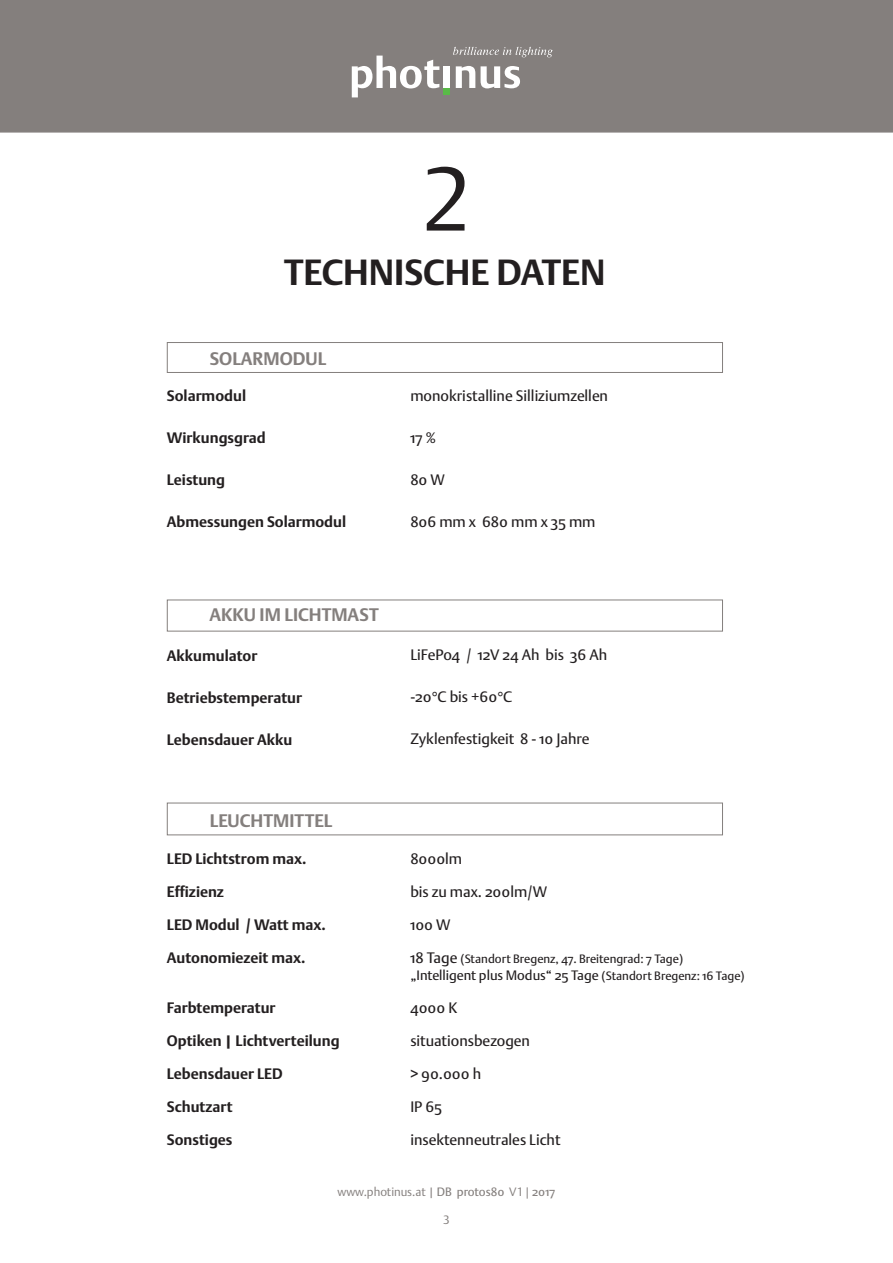
<style>
.page{position:relative;width:893px;height:1263px;background:#fff}
.page>*{position:absolute;margin:0;border:0;box-sizing:border-box;transform-origin:0 0}
.t1{font:300 89.1px "DTL Argo T";color:#231f20}
.t2{font:700 36px "DTL Argo ST";color:#231f20}
.t3{font:700 18px "DTL Argo ST";color:#847f7d}
.t4{font:700 15px "DTL Argo ST";color:#231f20}
.t5{font:15px "DTL Argo ST";color:#231f20}
.t6{font:13.5px "DTL Argo ST";color:#231f20}
.t7{font:12px "DTL Argo ST";color:#231f20}
.t8{font:300 12px "DTL Argo T";color:#847f7d}
.s1{font-size:15px}
.s2{font-size:12px}
.s3{font-family:"DTL Argo ST";font-weight:400}
.s4{font-family:"Arial";font-weight:400}
</style>
<div class="page">
<div style="left:0;top:0;width:893px;height:133px;background:#847f7d;border:2px solid #847f7d"></div>
<svg style="left:352px;top:47px;width:201px;height:50px"></svg>
<div style="left:167px;top:342px;width:556px;height:31px;border:1px solid #847f7d"></div>
<div style="left:167px;top:803px;width:556px;height:32px;border:1px solid #847f7d"></div>
<p class="t1" style="left:422px;top:146px;width:51px">2</p>
<p class="t2" style="left:284px;top:251px;width:323px">TECHNISCHE DATEN</p>
<p class="t3" style="left:210px;top:348px;width:118px">SOLARMODUL</p>
<p class="t4" style="left:167px;top:387px;width:81px">Solarmodul</p>
<p class="t4" style="left:167px;top:429px;width:100px">Wirkungsgrad</p>
<p class="t4" style="left:167px;top:471px;width:60px">Leistung</p>
<p class="t4" style="left:167px;top:513px;width:181px">Abmessungen Solarmodul</p>
<p class="t3" style="left:210px;top:604px;width:171px">AKKU IM LICHTMAST</p>
<p class="t4" style="left:167px;top:647px;width:92px">Akkumulator</p>
<p class="t4" style="left:167px;top:689px;width:137px">Betriebstemperatur</p>
<p class="t4" style="left:167px;top:731px;width:127px">Lebensdauer Akku</p>
<p class="t3" style="left:210px;top:810px;width:124px">LEUCHTMITTEL</p>
<p class="t4" style="left:167px;top:850px;width:141px">LED Lichtstrom max.</p>
<p class="t4" style="left:167px;top:883px;width:59px">Effizienz</p>
<p class="t4" style="left:167px;top:916px;width:160px">LED Modul / Watt max.</p>
<p class="t4" style="left:167px;top:949px;width:140px">Autonomiezeit max.</p>
<p class="t4" style="left:167px;top:999px;width:110px">Farbtemperatur</p>
<p class="t4" style="left:167px;top:1032px;width:174px">Optiken | Lichtverteilung</p>
<p class="t4" style="left:167px;top:1065px;width:117px">Lebensdauer LED</p>
<p class="t4" style="left:167px;top:1098px;width:67px">Schutzart</p>
<p class="t4" style="left:167px;top:1131px;width:67px">Sonstiges</p>
<p class="t5" style="left:410px;top:387px;width:199px">monokristalline Silliziumzellen</p>
<p class="t5" style="left:410px;top:429px;width:27px">17 %</p>
<p class="t5" style="left:410px;top:471px;width:36px">80 W</p>
<p class="t5" style="left:410px;top:513px;width:187px">806 mm x 680 mm x 35 mm</p>
<p class="t5" style="left:410px;top:646px;width:198px">LiFePo4 / 12V 24 Ah bis 36 Ah</p>
<p class="t5" style="left:410px;top:688px;width:104px">-20°C bis +60°C</p>
<p class="t5" style="left:410px;top:730px;width:181px">Zyklenfestigkeit 8 - 10 Jahre</p>
<p class="t5" style="left:410px;top:850px;width:53px">8000lm</p>
<p class="t5" style="left:410px;top:883px;width:138px">bis zu max. 200lm/W</p>
<p class="t5" style="left:410px;top:916px;width:42px">100 W</p>
<p class="t7" style="left:410px;top:952px;width:274px"><span class="s1">18 Tage</span> (Standort Bregenz, 47. Breitengrad: 7 Tage)</p>
<p class="t6" style="left:410px;top:967px;width:336px">„Intelligent plus Modus“ 25 Tage <span class="s2">(Standort Bregenz: 16 Tage)</span></p>
<p class="t5" style="left:410px;top:999px;width:48px">4000 K</p>
<p class="t5" style="left:410px;top:1032px;width:121px">situationsbezogen</p>
<p class="t5" style="left:410px;top:1065px;width:72px">&gt; 90.000 h</p>
<p class="t5" style="left:410px;top:1098px;width:33px">IP 65</p>
<p class="t5" style="left:410px;top:1131px;width:152px">insektenneutrales Licht</p>
<p class="t8" style="left:337px;top:1184px;width:219px">www.photinus.at | <span class="s3">DB protos80</span> V1 <span class="s4">|</span> <span class="s3">2017</span></p>
<p class="t8" style="left:443px;top:1212px;width:8px">3</p>
</div>
